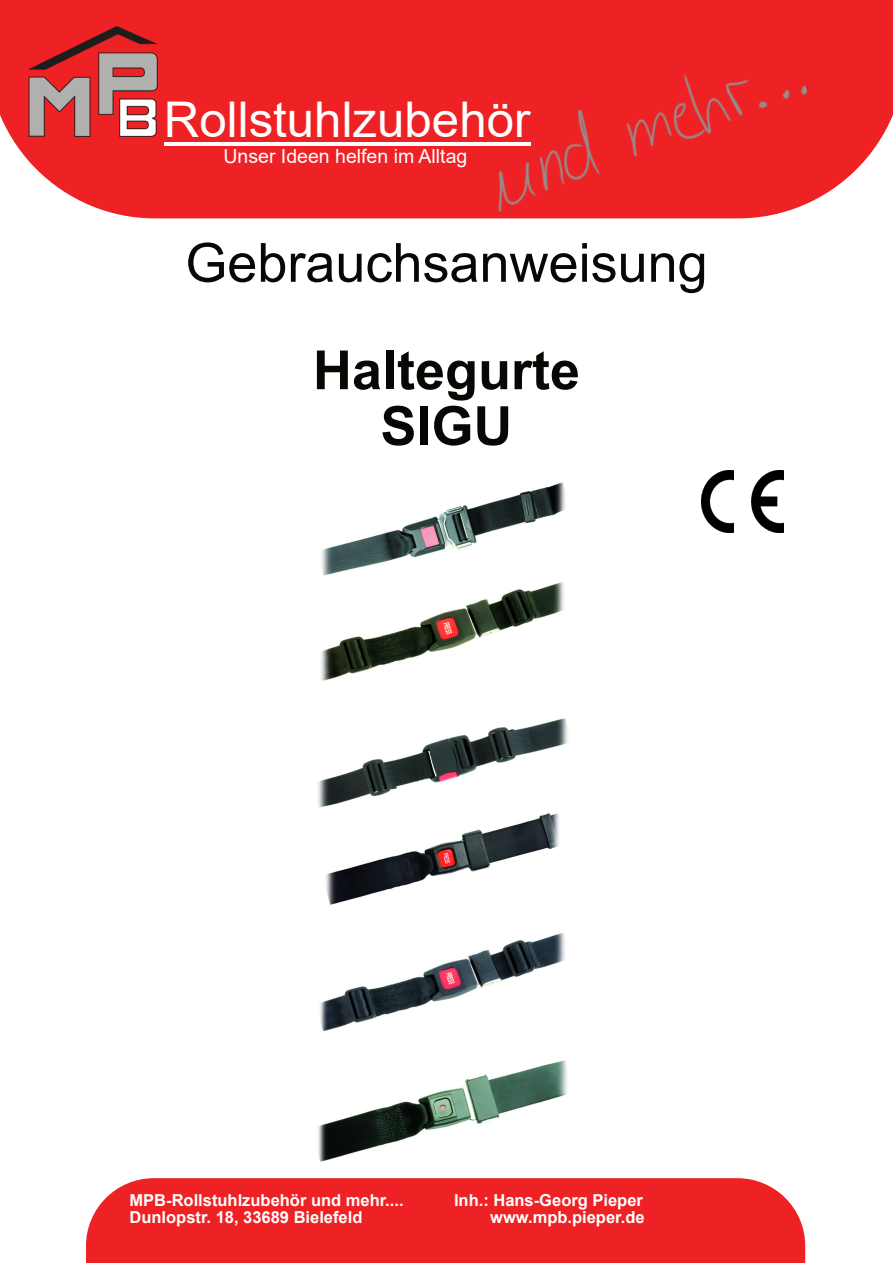
<style>
.page{position:relative;width:893px;height:1263px;background:#fff}
.page>*{position:absolute;margin:0;border:0;box-sizing:border-box;transform-origin:0 0}
.t1{font:54px "Arial";color:#080704}
.t2{font:700 54px/55.8px "Arial";color:#080704;text-align:center}
.t3{font:49.2px "Arial";color:#fff}
.t4{font:19.5px "Arial";color:#fff}
.t5{font:700 16.5px "Arial";color:#fff}
</style>
<div class="page">
<svg style="left:0;top:0;width:893px;height:218px;background:#ef3234"></svg>
<div style="left:86px;top:1178px;width:719px;height:85px;background:#ee2224"></div>
<img style="left:28px;top:27px;width:130px;height:110px">
<hr style="left:164px;top:142px;width:366px;height:4px;background:#fff">
<div style="left:422px;top:0;width:450px;height:219px;background:#ee2224"></div>
<img style="left:701px;top:471px;width:83px;height:62px">
<img style="left:321px;top:482px;width:244px;height:93px">
<img style="left:318px;top:1060px;width:250px;height:102px">
<img style="left:321px;top:582px;width:243px;height:99px">
<img style="left:318px;top:718px;width:250px;height:90px">
<img style="left:326px;top:813px;width:233px;height:91px">
<img style="left:320px;top:933px;width:245px;height:98px">
<h2 class="t3" style="left:164px;top:101px;width:368px">Rollstuhlzubehör</h2>
<p class="t4" style="left:223px;top:149px;width:245px">Unser Ideen helfen im Alltag</p>
<h1 class="t1" style="left:185px;top:242px;width:524px">Gebrauchsanweisung</h1>
<h1 class="t2" style="left:313px;top:347px;width:269px">Haltegurte<br>SIGU</h1>
<p class="t5" style="left:130px;top:1194px;width:276px">MPB-Rollstuhlzubehör und mehr....</p>
<p class="t5" style="left:454px;top:1194px;width:190px">Inh.: Hans-Georg Pieper</p>
<p class="t5" style="left:130px;top:1211px;width:234px">Dunlopstr. 18, 33689 Bielefeld</p>
<p class="t5" style="left:490px;top:1211px;width:156px">www.mpb.pieper.de</p>
</div>
